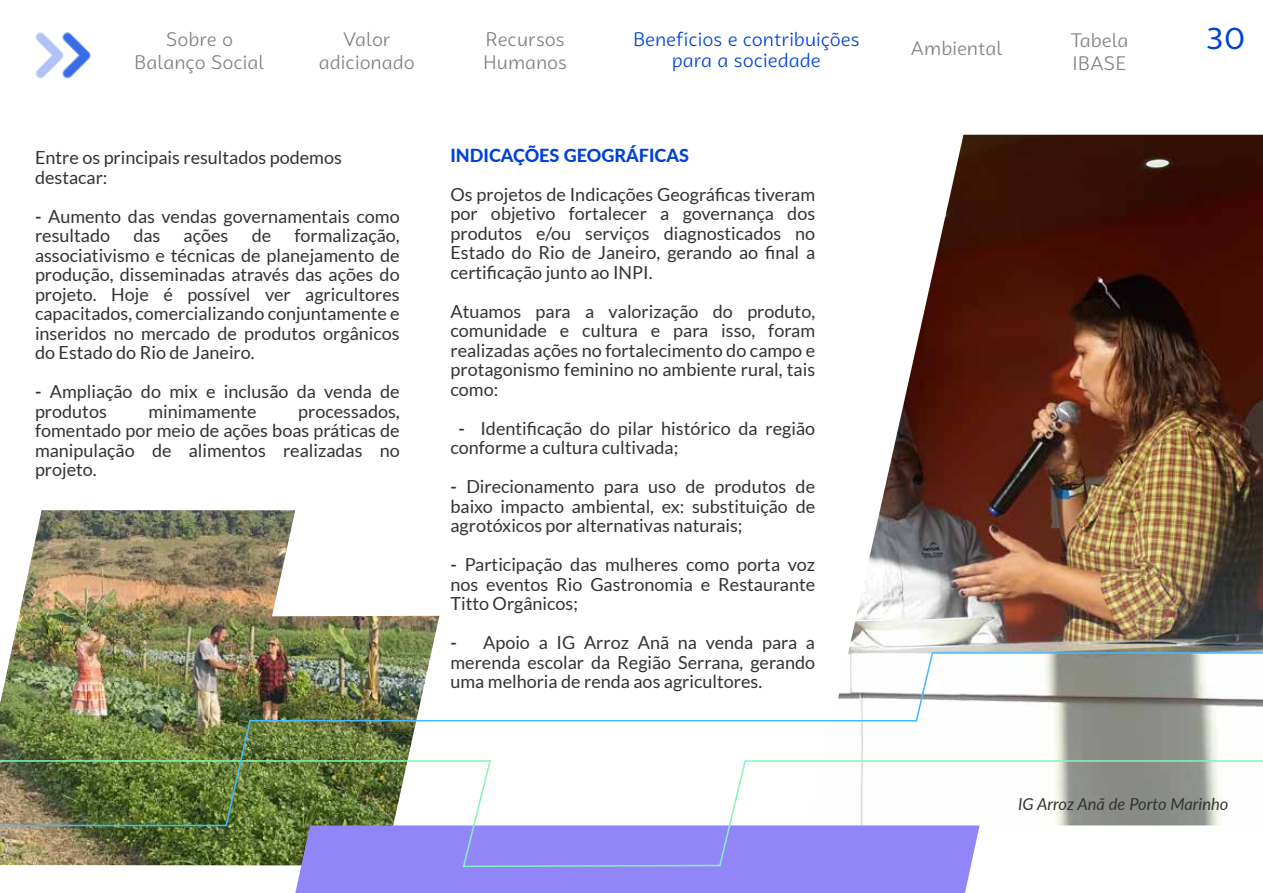
<style>
.page{position:relative;width:1263px;height:893px;background:#fff}
.page>*{position:absolute;margin:0;border:0;box-sizing:border-box;transform-origin:0 0}
.t1{font:30px "Campuni";color:#0041d9}
.t2{font:19.5px/22.5px "Campuni";color:#808080}
.t3{font:19.5px/21px "Campuni";color:#0041d9;text-align:center}
.t4{font:18px/19.5px "Lato";color:#333;text-align:justify}
.t5{font:800 18px "Lato";color:#0041d9}
.t6{font:italic 16.5px "Lato";color:#333}
.s1{font-weight:700}
</style>
<div class="page">
<img style="left:35px;top:32px;width:56px;height:47px">
<img style="left:11px;top:510px;width:428px;height:141px">
<img style="left:848px;top:135px;width:415px;height:516px">
<div style="left:295px;top:868px;width:676px;height:25px;background:#9285f9"></div>
<svg style="left:0;top:827px;width:980px;height:41px;background:#8a84c2"></svg>
<img style="left:0;top:651px;width:1263px;height:176px">
<p class="t3" style="left:633px;top:29px;width:228px">Benefícios e contribuições para a sociedade</p>
<p class="t2" style="left:134px;top:28px;width:132px;text-align:center">Sobre o<br>Balanço Social</p>
<p class="t2" style="left:319px;top:28px;width:97px;text-align:center">Valor adicionado</p>
<p class="t2" style="left:910px;top:37px;width:94px">Ambiental</p>
<p class="t2" style="left:1070px;top:28px;width:60px;line-height:23.4px">Tabela<br>IBASE</p>
<p class="t2" style="left:483px;top:28px;width:86px">Recursos<br>Humanos</p>
<p class="t4" style="left:35px;top:148px;width:308px">Entre os principais resultados podemos destacar:</p>
<p class="t4" style="left:35px;top:207px;width:366px"><span class="s1">-</span> Aumento das vendas governamentais como resultado</p>
<p class="t4" style="left:35px;top:226px;width:366px;text-indent:259px">formalização, associativismo e técnicas de planejamento de produção, disseminadas através das ações do projeto. Hoje é possível ver agricultores capacitados, comercializando conjuntamente e inseridos no mercado de produtos orgânicos do Estado do Rio de Janeiro.</p>
<p class="t4" style="left:35px;top:382px;width:366px"><span class="s1">-</span> Ampliação do mix e inclusão da venda de produtos</p>
<p class="t4" style="left:133px;top:226px;width:28px">das</p>
<p class="t4" style="left:184px;top:226px;width:46px">ações</p>
<p class="t4" style="left:252px;top:226px;width:21px">de</p>
<p class="t4" style="left:35px;top:402px;width:366px;text-indent:263px">processados, fomentado por meio de ações boas práticas de manipulação de alimentos realizadas no projeto.</p>
<p class="t4" style="left:148px;top:402px;width:110px">minimamente</p>
<p class="t5" style="left:450px;top:142px;width:240px">INDICAÇÕES GEOGRÁFICAS</p>
<p class="t4" style="left:450px;top:184px;width:366px">Os projetos de Indicações Geográficas tiveram por objetivo fortalecer a governança dos produtos e/ou serviços diagnosticados no Estado do Rio de Janeiro, gerando ao final a certificação junto ao INPI.</p>
<p class="t4" style="left:450px;top:301px;width:366px">Atuamos para a valorização do produto, comunidade e cultura e para isso, foram realizadas ações no fortalecimento do campo e protagonismo feminino no ambiente rural, tais como:</p>
<p class="t4" style="left:450px;top:418px;width:366px;text-indent:8px"><span class="s1">-</span> Identificação do pilar histórico da região conforme a cultura cultivada;</p>
<p class="t4" style="left:450px;top:477px;width:366px"><span class="s1">-</span> Direcionamento para uso de produtos de baixo impacto ambiental, ex: substituição de agrotóxicos por alternativas naturais;</p>
<p class="t4" style="left:450px;top:555px;width:366px"><span class="s1">-</span> Participação das mulheres como porta voz nos eventos Rio Gastronomia e Restaurante Titto Orgânicos;</p>
<p class="t4" style="left:450px;top:633px;width:366px"><span class="s1">-</span> Apoio a IG Arroz Anã na venda para a merenda escolar da Região Serrana, gerando uma melhoria de renda aos agricultores.</p>
<h1 class="t1" style="left:1207px;top:20px;width:40px">30</h1>
<p class="t6" style="left:1018px;top:792px;width:212px">IG Arroz Anã de Porto Marinho</p>
</div>
